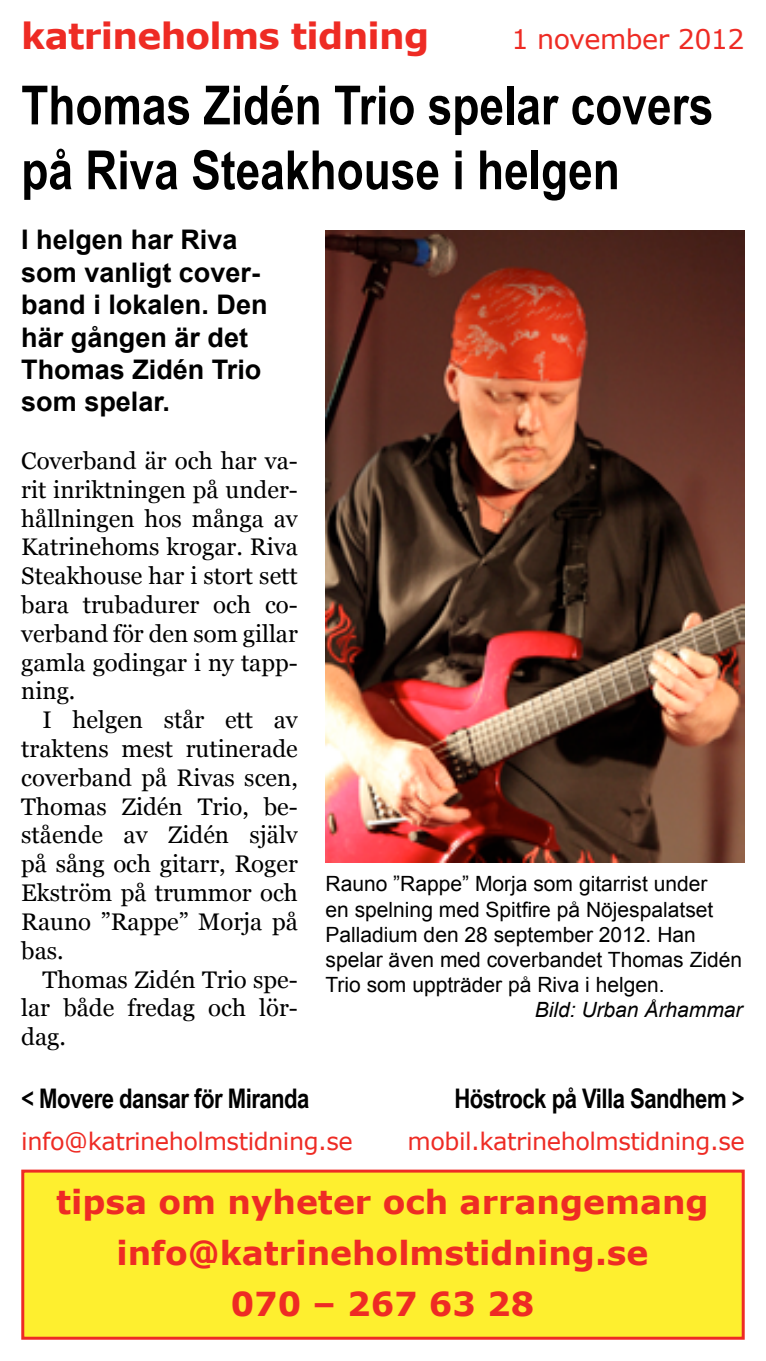
<style>
.page{position:relative;width:766px;height:1361px;background:#fff}
.page>*{position:absolute;margin:0;border:0;box-sizing:border-box;transform-origin:0 0}
.t1{font:700 54px/64.8px "Arial Narrow";color:#000}
.t2{font:700 36px "Verdana";letter-spacing:-.02em;color:#ee2b24}
.t3{font:700 33px/51px "Verdana";color:#ee2b24;text-align:center}
.t4{font:700 27px/32.4px "Arial";color:#000}
.t5{font:700 27px "Arial Narrow";letter-spacing:-.02em;color:#000}
.t6{font:27px "Verdana";letter-spacing:-.02em;color:#ee2b24}
.t7{font:24px/28.8px "Georgia";color:#000;text-align:justify}
.t8{font:24px "Verdana";letter-spacing:-.02em;color:#ee2b24}
.t9{font:21px/25.2px "Arial";color:#000}
.t10{font:italic 21px "Arial";color:#000}
</style>
<div class="page">
<div style="left:21px;top:1169px;width:723px;height:170px;background:#feef2f;border:3px solid #ee2b24"></div>
<img style="left:325px;top:231px;width:419px;height:631px">
<h2 class="t2" style="left:21px;top:12px;width:409px">katrineholms tidning</h2>
<p class="t6" style="left:511px;top:22px;width:235px">1 november 2012</p>
<h1 class="t1" style="left:21px;top:70px;width:693px">Thomas Zidén Trio spelar covers på Riva Steakhouse i helgen</h1>
<p class="t4" style="left:21px;top:225px;width:248px">I helgen har Riva som vanligt cover&shy;band i lokalen. Den här gången är det<br>Thomas Zidén Trio som spelar.</p>
<p class="t7" style="left:21px;top:445px;width:278px">Coverband är och har va&shy;rit inriktningen på under&shy;hållningen hos många av Katrinehoms krogar. Riva Steakhouse har i stort sett bara trubadurer och co&shy;verband för den som gillar gamla godingar i ny tapp&shy;ning.</p>
<p class="t7" style="left:21px;top:704px;width:278px;text-indent:21px">I helgen står ett av traktens mest rutinerade coverband på Rivas scen, Thomas Zidén Trio, be&shy;stående av Zidén själv på sång och gitarr, Roger Ekström på trummor och Rauno ”Rappe” Morja på bas.</p>
<p class="t7" style="left:21px;top:964px;width:278px;text-indent:21px">Thomas Zidén Trio spe&shy;lar både fredag och lör&shy;dag.</p>
<p class="t9" style="left:325px;top:871px;width:418px">Rauno ”Rappe” Morja som gitarrist under<br>en spelning med Spitfire på Nöjespalatset Palladium den 28 september 2012. Han spelar även med coverbandet Thomas Zidén Trio som uppträder på Riva i helgen.</p>
<p class="t10" style="left:534px;top:996px;width:209px">Bild: Urban Århammar</p>
<p class="t5" style="left:21px;top:1078px;width:290px">&lt; Movere dansar för Miranda</p>
<p class="t5" style="left:454px;top:1078px;width:292px">Höstrock på Villa Sandhem &gt;</p>
<p class="t8" style="left:21px;top:1125px;width:333px">info@katrineholmstidning.se</p>
<p class="t8" style="left:407px;top:1125px;width:338px">mobil.katrineholmstidning.se</p>
<h3 class="t3" style="left:56px;top:1176px;width:653px">tipsa om nyheter och arrangemang info@katrineholmstidning.se<br>070 – 267 63 28</h3>
</div>
